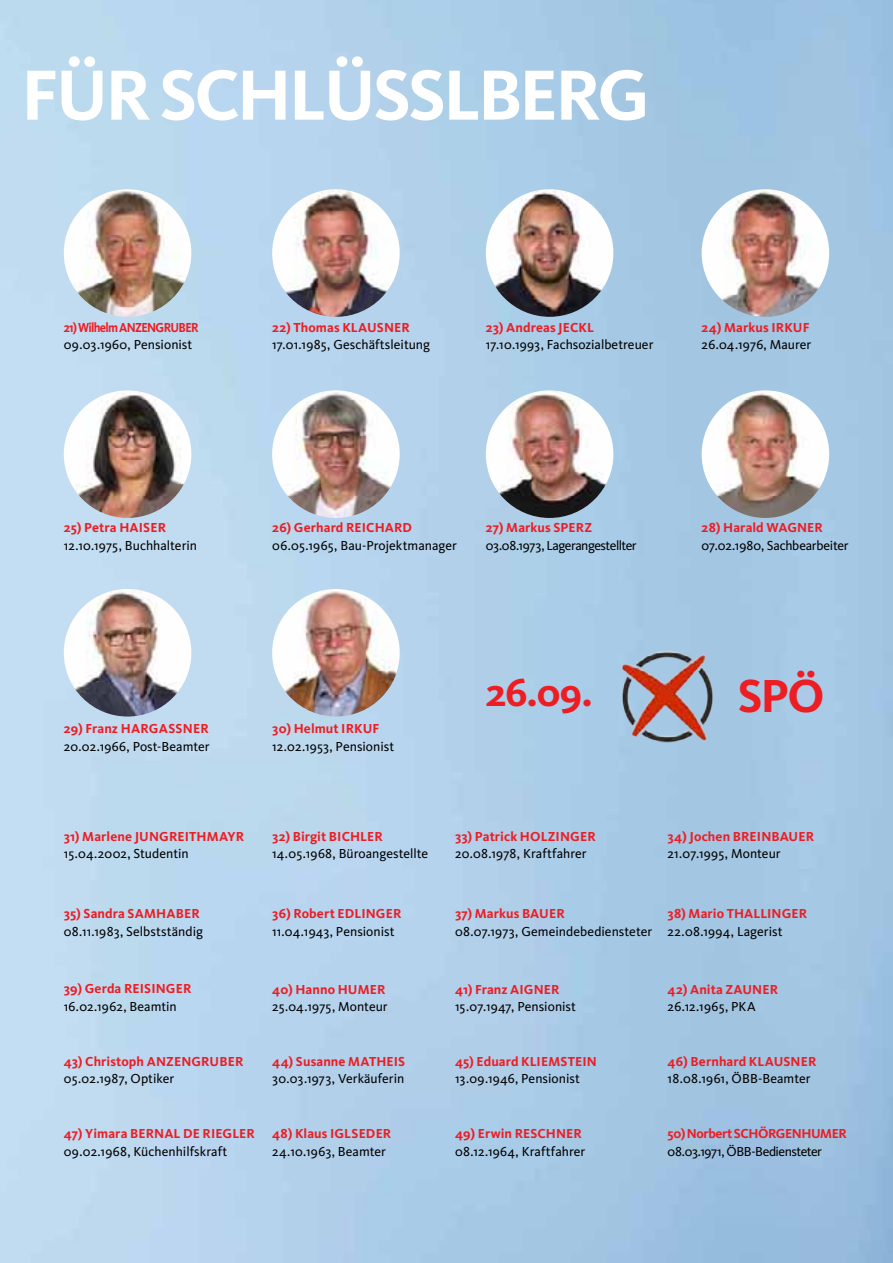
<style>
.page{position:relative;width:893px;height:1263px;background:#fff}
.page>*{position:absolute;margin:0;border:0;box-sizing:border-box;transform-origin:0 0}
.t1{font:700 73.5px "Kievit OT";letter-spacing:-.04em;color:#fff}
.t2{font:700 48px "Kievit OT";color:#ed1d24}
.t3{font:700 40.5px "Kievit OT";color:#ed1d24}
.t4{font:13.5px "Kievit OT";letter-spacing:.005em;color:#000}
.t5{font:700 13.5px "Kievit OT";letter-spacing:.005em;color:#ed1d24}
.t6{font:13.5px "Kievit OT";letter-spacing:-.035em;color:#000}
.t7{font:13.5px "Kievit OT";letter-spacing:-.015em;color:#000}
.t8{font:700 13.5px "Kievit OT";letter-spacing:-.03em;color:#ed1d24}
.t9{font:700 13.5px "Kievit OT";letter-spacing:-.05em;color:#ed1d24;scale:.9 1}
</style>
<div class="page">
<img style="left:0;top:0;width:893px;height:1263px">
<img style="left:272px;top:189px;width:128px;height:128px;border-radius:64px">
<img style="left:486px;top:189px;width:127px;height:128px;border-radius:64px">
<img style="left:702px;top:189px;width:127px;height:128px;border-radius:64px">
<img style="left:64px;top:189px;width:127px;height:128px;border-radius:64px">
<img style="left:64px;top:390px;width:127px;height:128px;border-radius:64px">
<img style="left:272px;top:390px;width:128px;height:128px;border-radius:64px">
<img style="left:486px;top:390px;width:127px;height:128px;border-radius:64px">
<img style="left:702px;top:390px;width:127px;height:128px;border-radius:64px">
<img style="left:64px;top:589px;width:127px;height:127px;border-radius:64px">
<img style="left:272px;top:589px;width:128px;height:127px;border-radius:64px">
<img style="left:612px;top:641px;width:111px;height:111px">
<h1 class="t1" style="left:21px;top:52px;width:630px">FÜR SCHLÜSSLBERG</h1>
<p class="t9" style="left:64px;top:319px;width:151px">21) Wilhelm ANZENGRUBER</p>
<p class="t4" style="left:64px;top:337px;width:130px">09.03.1960, Pensionist</p>
<p class="t5" style="left:64px;top:520px;width:104px">25) Petra HAISER</p>
<p class="t4" style="left:64px;top:537px;width:135px">12.10.1975, Buchhalterin</p>
<p class="t5" style="left:272px;top:319px;width:139px">22) Thomas KLAUSNER</p>
<p class="t4" style="left:272px;top:337px;width:159px">17.01.1985, Geschäftsleitung</p>
<p class="t5" style="left:486px;top:319px;width:110px">23) Andreas JECKL</p>
<p class="t4" style="left:486px;top:337px;width:169px">17.10.1993, Fachsozialbetreuer</p>
<p class="t5" style="left:702px;top:319px;width:109px">24) Markus IRKUF</p>
<p class="t4" style="left:702px;top:337px;width:111px">26.04.1976, Maurer</p>
<p class="t5" style="left:272px;top:520px;width:141px">26) Gerhard REICHARD</p>
<p class="t4" style="left:272px;top:537px;width:186px">06.05.1965, Bau-Projektmanager</p>
<p class="t5" style="left:486px;top:520px;width:108px">27) Markus SPERZ</p>
<p class="t6" style="left:486px;top:537px;width:152px">03.08.1973, Lagerangestellter</p>
<p class="t5" style="left:702px;top:520px;width:123px">28) Harald WAGNER</p>
<p class="t7" style="left:702px;top:537px;width:149px">07.02.1980, Sachbearbeiter</p>
<p class="t5" style="left:64px;top:721px;width:71px">29) Franz Harga</p>
<p class="t5" style="left:168px;top:721px;width:21px">SSner</p>
<p class="t4" style="left:64px;top:738px;width:147px">20.02.1966, Post-Beamter</p>
<p class="t5" style="left:272px;top:721px;width:109px">30) Helmut IRKUF</p>
<p class="t4" style="left:272px;top:738px;width:124px">12.02.1953, Pensionist</p>
<h3 class="t3" style="left:486px;top:669px;width:109px">26.09.</h3>
<h2 class="t2" style="left:738px;top:668px;width:88px">SPÖ</h2>
<p class="t5" style="left:64px;top:828px;width:182px">31) Marlene JUNGREITHMAYR</p>
<p class="t4" style="left:64px;top:846px;width:127px">15.04.2002, Studentin</p>
<p class="t5" style="left:272px;top:828px;width:112px">32) Birgit BICHLER</p>
<p class="t4" style="left:272px;top:846px;width:158px">14.05.1968, Büroangestellte</p>
<p class="t5" style="left:455px;top:828px;width:142px">33) Patrick HOLZINGER</p>
<p class="t4" style="left:455px;top:846px;width:133px">20.08.1978, Kraftfahrer</p>
<p class="t5" style="left:668px;top:828px;width:148px">34) Jochen BREINBAUER</p>
<p class="t4" style="left:668px;top:846px;width:115px">21.07.1995, Monteur</p>
<p class="t5" style="left:64px;top:906px;width:137px">35) Sandra SAMHABER</p>
<p class="t4" style="left:64px;top:923px;width:141px">08.11.1983, Selbstständig</p>
<p class="t5" style="left:272px;top:906px;width:131px">36) Robert EDLINGER</p>
<p class="t4" style="left:272px;top:923px;width:124px">11.04.1943, Pensionist</p>
<p class="t5" style="left:455px;top:906px;width:111px">37) Markus BAUER</p>
<p class="t4" style="left:455px;top:923px;width:199px">08.07.1973, Gemeindebediensteter</p>
<p class="t5" style="left:668px;top:906px;width:141px">38) Mario THALLINGER</p>
<p class="t4" style="left:668px;top:923px;width:116px">22.08.1994, Lagerist</p>
<p class="t5" style="left:64px;top:981px;width:129px">39) Gerda REISINGER</p>
<p class="t4" style="left:64px;top:998px;width:115px">16.02.1962, Beamtin</p>
<p class="t5" style="left:272px;top:981px;width:115px">40) Hanno HUMER</p>
<p class="t4" style="left:272px;top:999px;width:117px">25.04.1975, Monteur</p>
<p class="t5" style="left:455px;top:981px;width:106px">41) Franz AIGNER</p>
<p class="t4" style="left:455px;top:999px;width:123px">15.07.1947, Pensionist</p>
<p class="t5" style="left:668px;top:981px;width:112px">42) Anita ZAUNER</p>
<p class="t4" style="left:668px;top:999px;width:90px">26.12.1965, PKA</p>
<p class="t5" style="left:64px;top:1054px;width:181px">43) Christoph ANZENGRUBER</p>
<p class="t4" style="left:64px;top:1071px;width:112px">05.02.1987, Optiker</p>
<p class="t5" style="left:272px;top:1054px;width:135px">44) Susanne MATHEIS</p>
<p class="t4" style="left:272px;top:1071px;width:134px">30.03.1973, Verkäuferin</p>
<p class="t5" style="left:455px;top:1054px;width:143px">45) Eduard KLIEMSTEIN</p>
<p class="t4" style="left:455px;top:1071px;width:126px">13.09.1946, Pensionist</p>
<p class="t5" style="left:668px;top:1054px;width:150px">46) Bernhard KLAUSNER</p>
<p class="t4" style="left:668px;top:1071px;width:144px">18.08.1961, ÖBB-Beamter</p>
<p class="t5" style="left:64px;top:1126px;width:193px">47) Yimara BERNAL DE RIEGLER</p>
<p class="t4" style="left:64px;top:1143px;width:165px">09.02.1968, Küchenhilfskraft</p>
<p class="t5" style="left:272px;top:1126px;width:121px">48) Klaus IGLSEDER</p>
<p class="t4" style="left:272px;top:1143px;width:115px">24.10.1963, Beamter</p>
<p class="t5" style="left:455px;top:1126px;width:128px">49) Erwin RESCHNER</p>
<p class="t4" style="left:455px;top:1143px;width:132px">08.12.1964, Kraftfahrer</p>
<p class="t8" style="left:668px;top:1126px;width:181px">50) Norbert SCHÖRGENHUMER</p>
<p class="t6" style="left:668px;top:1143px;width:156px">08.03.1971, ÖBB-Bediensteter</p>
</div>
